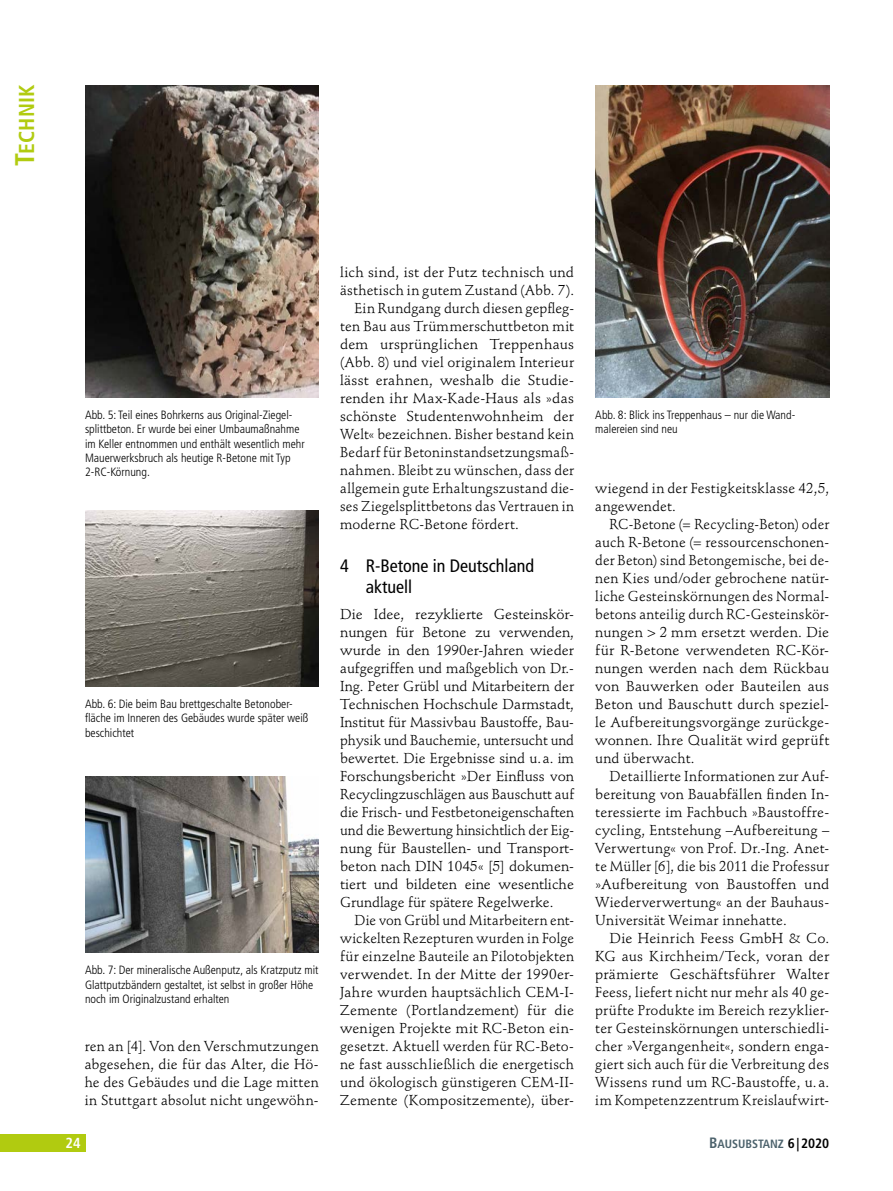
<style>
.page{position:relative;width:893px;height:1191px;background:#fff}
.page>*{position:absolute;margin:0;border:0;box-sizing:border-box;transform-origin:0 0}
.t1{font:21.6px "Frutiger LT Std Bold Cn SC800";color:#b1cb10}
.Ü1_Nummeriert{font:condensed 18px/21.6px "Frutiger LT Std";color:#000}
.t2{font:700 condensed 14.55px "Frutiger LT Std";color:#fff}
.Grundschrift_ohne_Ei{font:14.25px/18px "Stempel Schneidler Std";letter-spacing:.01em;color:#000;text-align:justify}
.Bild-_Infotext{font:300 condensed 12px/14.4px "Frutiger LT Std";color:#000}
.t3{font:12px "Frutiger LT Std Bold Cn SC800";color:#4c626c}
.s1{font-size:27px}
.s2{font-size:15px}
.s3{font-size:13.5px;color:#000}
</style>
<div class="page">
<div style="left:0;top:1134px;width:85px;height:17px;background:#b1cb10"></div>
<img style="left:85px;top:85px;width:234px;height:312px">
<img style="left:85px;top:511px;width:234px;height:175px">
<img style="left:85px;top:776px;width:234px;height:176px">
<img style="left:595px;top:85px;width:234px;height:312px">
<h1 class="t1" style="left:14px;top:166px;width:83px;rotate:-90deg"><span class="s1">T</span>ECHNIK</h1>
<p class="Bild-_Infotext" style="left:85px;top:407px;width:221px">Abb. 5: Teil eines Bohrkerns aus Original-Ziegel&shy;splittbeton. Er wurde bei einer Umbaumaßnahme im Keller entnommen und enthält wesentlich mehr Mauerwerksbruch als heutige R-Betone mit Typ 2-RC-Körnung.</p>
<p class="Bild-_Infotext" style="left:85px;top:696px;width:225px">Abb. 6: Die beim Bau brettgeschalte Betonober&shy;fläche im Inneren des Gebäudes wurde später weiß beschichtet</p>
<p class="Bild-_Infotext" style="left:85px;top:963px;width:235px">Abb. 7: Der mineralische Außenputz, als Kratzputz mit<br>Glattputzbändern gestaltet, ist selbst in großer Höhe noch im Originalzustand erhalten</p>
<p class="Grundschrift_ohne_Ei" style="left:85px;top:1037px;width:235px">ren an [4]. Von den Verschmutzungen abgesehen, die für das Alter, die Hö&shy;he des Gebäudes und die Lage mitten in Stuttgart absolut nicht ungewöhn-</p>
<p class="t2" style="left:66px;top:1134px;width:17px">24</p>
<p class="Grundschrift_ohne_Ei" style="left:340px;top:263px;width:235px">lich sind, ist der Putz technisch und ästhetisch in gutem Zustand (Abb. 7).</p>
<p class="Grundschrift_ohne_Ei" style="left:340px;top:299px;width:235px;text-indent:14px">Ein Rundgang durch diesen gepfleg&shy;ten Bau aus Trümmerschuttbeton mit dem ursprünglichen Treppenhaus (Abb. 8) und viel originalem Interieur lässt erahnen, weshalb die Studie&shy;renden ihr Max-Kade-Haus als »das schönste Studentenwohnheim der Welt« bezeichnen. Bisher bestand kein Bedarf für Betoninstandsetzungsmaß&shy;nahmen. Bleibt zu wünschen, dass der allgemein gute Erhaltungszustand die&shy;ses Ziegelsplittbetons das Vertrauen in moderne RC-Betone fördert.</p>
<p class="Ü1_Nummeriert" style="left:366px;top:554px;width:170px;text-indent:-26px">4 R-Betone in Deutschland aktuell</p>
<p class="Grundschrift_ohne_Ei" style="left:340px;top:605px;width:235px">Die Idee, rezyklierte Gesteinskör&shy;nungen für Betone zu verwenden, wurde in den 1990er-Jahren wieder aufgegriffen und maßgeblich von Dr.- Ing. Peter Grübl und Mitarbeitern der Technischen Hochschule Darmstadt, Institut für Massivbau Baustoffe, Bau&shy;physik und Bauchemie, untersucht und bewertet. Die Ergebnisse sind u. a. im Forschungsbericht »Der Einfluss von Recyclingzuschlägen aus Bauschutt auf die Frisch- und Festbetoneigenschaften und die Bewertung hinsichtlich der Eig&shy;nung für Baustellen- und Transport&shy;beton nach DIN 1045« [5] dokumen&shy;tiert und bildeten eine wesentliche Grundlage für spätere Regelwerke.</p>
<p class="Grundschrift_ohne_Ei" style="left:340px;top:911px;width:235px;text-indent:14px">Die von Grübl und Mitarbeitern ent&shy;wickelten Rezepturen wurden in Folge für einzelne Bauteile an Pilotobjekten verwendet. In der Mitte der 1990er-Jahre wurden hauptsächlich CEM-I-Zemente (Portlandzement) für die wenigen Projekte mit RC-Beton ein&shy;gesetzt. Aktuell werden für RC-Beto&shy;ne fast ausschließlich die energetisch und ökologisch günstigeren CEM-II-Zemente (Kompositzemente), über-</p>
<p class="Bild-_Infotext" style="left:595px;top:407px;width:201px">Abb. 8: Blick ins Treppenhaus – nur die Wand&shy;malereien sind neu</p>
<p class="Grundschrift_ohne_Ei" style="left:595px;top:479px;width:235px">wiegend in der Festigkeitsklasse 42,5, angewendet.</p>
<p class="Grundschrift_ohne_Ei" style="left:595px;top:515px;width:235px;text-indent:14px">RC-Betone (= Recycling-Beton) oder auch R-Betone (= ressourcenschonen&shy;der Beton) sind Betongemische, bei de&shy;nen Kies und/oder gebrochene natür&shy;liche Gesteinskörnungen des Normal&shy;betons anteilig durch RC-Gesteinskör&shy;nungen &gt; 2 mm ersetzt werden. Die für R-Betone verwendeten RC-Kör&shy;nungen werden nach dem Rückbau von Bauwerken oder Bauteilen aus Beton und Bauschutt durch speziel&shy;le Aufbereitungsvorgänge zurückge&shy;wonnen. Ihre Qualität wird geprüft und überwacht.</p>
<p class="Grundschrift_ohne_Ei" style="left:595px;top:767px;width:235px;text-indent:14px">Detaillierte Informationen zur Auf&shy;bereitung von Bauabfällen finden In&shy;teressierte im Fachbuch »Baustoffre&shy;cycling, Entstehung –Aufbereitung – Verwertung« von Prof. Dr.-Ing. Anet&shy;te Müller [6], die bis 2011 die Professur »Aufbereitung von Baustoffen und Wiederverwertung« an der Bauhaus-Universität Weimar innehatte.</p>
<p class="Grundschrift_ohne_Ei" style="left:595px;top:929px;width:235px;text-indent:14px">Die Heinrich Feess GmbH &amp; Co.<br>KG aus Kirchheim/Teck, voran der prämierte Geschäftsführer Walter Feess, liefert nicht nur mehr als 40 ge&shy;prüfte Produkte im Bereich rezyklier&shy;ter Gesteinskörnungen unterschiedli&shy;cher »Vergangenheit«, sondern enga&shy;giert sich auch für die Verbreitung des Wissens rund um RC-Baustoffe, u. a. im Kompetenzzentrum Kreislaufwirt-</p>
<p class="t3" style="left:709px;top:1137px;width:121px"><span class="s2">B</span>AUSUBSTANZ <span class="s3">6|2020</span></p>
</div>
